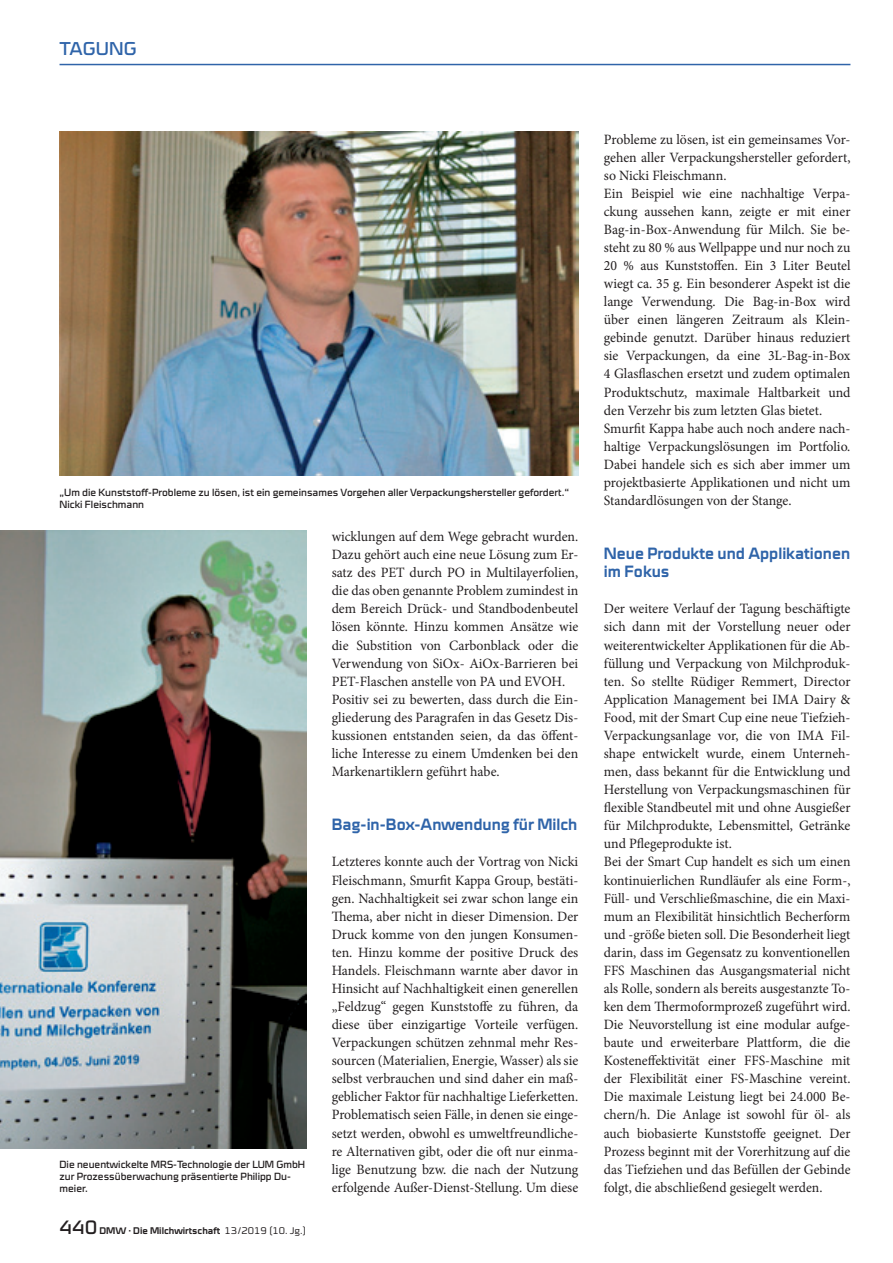
<style>
.page{position:relative;width:893px;height:1263px;background:#fff}
.page>*{position:absolute;margin:0;border:0;box-sizing:border-box;transform-origin:0 0}
.t1{font:18.75px "Cube OT";letter-spacing:.01em;color:#2f64a9}
.t2{font:700 16.5px/18px "Cube OT";color:#2f64a9}
.t3{font:14.25px/18px "Minion Pro";color:#231f20}
.t4{font:10.5px/12px "Cube OT";color:#231f20}
.t5{font:700 9.75px "Cube OT";color:#231f20}
.s1{font-weight:400;font-size:19.5px}
.s2{font-weight:300}
</style>
<div class="page">
<hr style="left:60px;top:64px;width:790px;height:1px;background:#2f64a9">
<img style="left:60px;top:132px;width:518px;height:343px">
<img style="left:0;top:530px;width:306px;height:618px">
<h1 class="t1" style="left:60px;top:38px;width:79px">Tagung</h1>
<p class="t4" style="left:60px;top:486px;width:511px">„Um die Kunststoff-Probleme zu lösen, ist ein gemeinsames Vorgehen aller Verpackungshersteller gefordert.“<br>Nicki Fleischmann</p>
<p class="t4" style="left:60px;top:1158px;width:247px">Die neuentwickelte MRS-Technologie der LUM GmbH zur Prozessüberwachung präsentierte Philipp Du&shy;meier.</p>
<p class="t5" style="left:60px;top:1225px;width:248px"><span class="s1">440</span> DMW · Die Milchwirtschaft <span class="s2">13/2019 (10. Jg.)</span></p>
<p class="t3" style="left:332px;top:528px;width:248px">wicklungen auf dem Wege gebracht wurden.<br>Dazu gehört auch eine neue Lösung zum Er&shy;satz des PET durch PO in Multilayerfolien, die das oben genannte Problem zumindest in dem Bereich Drück- und Standbodenbeutel lösen könnte. Hinzu kommen Ansätze wie die Substition von Carbonblack oder die Verwendung von SiOx- AiOx-Barrieren bei PET-Flaschen anstelle von PA und EVOH.<br>Positiv sei zu bewerten, dass durch die Ein&shy;gliederung des Paragrafen in das Gesetz Dis&shy;kussionen entstanden seien, da das öffent&shy;liche Interesse zu einem Umdenken bei den Markenartiklern geführt habe.</p>
<p class="t2" style="left:332px;top:815px;width:247px">Bag-in-Box-Anwendung für Milch</p>
<p class="t3" style="left:332px;top:853px;width:248px;text-align:justify">Letzteres konnte auch der Vortrag von Nicki Fleischmann, Smurfit Kappa Group, bestäti&shy;gen. Nachhaltigkeit sei zwar schon lange ein Thema, aber nicht in dieser Dimension. Der Druck komme von den jungen Konsumen&shy;ten. Hinzu komme der positive Druck des Handels. Fleischmann warnte aber davor in Hinsicht auf Nachhaltigkeit einen generellen „Feldzug“ gegen Kunststoffe zu führen, da diese über einzigartige Vorteile verfügen.<br>Verpackungen schützen zehnmal mehr Res&shy;sourcen (Materialien, Energie, Wasser) als sie selbst verbrauchen und sind daher ein maß&shy;geblicher Faktor für nachhaltige Lieferketten.<br>Problematisch seien Fälle, in denen sie einge&shy;setzt werden, obwohl es umweltfreundliche&shy;re Alternativen gibt, oder die oft nur einma&shy;lige Benutzung bzw. die nach der Nutzung erfolgende Außer-Dienst-Stellung. Um diese</p>
<p class="t3" style="left:604px;top:130px;width:248px">Probleme zu lösen, ist ein gemeinsames Vor&shy;gehen aller Verpackungshersteller gefordert, so Nicki Fleischmann.<br>Ein Beispiel wie eine nachhaltige Verpa&shy;ckung aussehen kann, zeigte er mit einer Bag-in-Box-Anwendung für Milch. Sie be&shy;steht zu 80 % aus Wellpappe und nur noch zu 20 % aus Kunststoffen. Ein 3 Liter Beutel wiegt ca. 35 g. Ein besonderer Aspekt ist die lange Verwendung. Die Bag-in-Box wird über einen längeren Zeitraum als Klein&shy;gebinde genutzt. Darüber hinaus reduziert sie Verpackungen, da eine 3L-Bag-in-Box 4 Glasflaschen ersetzt und zudem optimalen Produktschutz, maximale Haltbarkeit und den Verzehr bis zum letzten Glas bietet.<br>Smurfit Kappa habe auch noch andere nach&shy;haltige Verpackungslösungen im Portfolio.<br>Dabei handele sich es sich aber immer um projektbasierte Applikationen und nicht um Standardlösungen von der Stange.</p>
<p class="t2" style="left:604px;top:544px;width:248px">Neue Produkte und Applikationen im Fokus</p>
<p class="t3" style="left:604px;top:600px;width:248px">Der weitere Verlauf der Tagung beschäftigte sich dann mit der Vorstellung neuer oder weiterentwickelter Applikationen für die Ab&shy;füllung und Verpackung von Milchproduk&shy;ten. So stellte Rüdiger Remmert, Director Application Management bei IMA Dairy &amp; Food, mit der Smart Cup eine neue Tiefzieh-Verpackungsanlage vor, die von IMA Fil&shy;shape entwickelt wurde, einem Unterneh&shy;men, dass bekannt für die Entwicklung und Herstellung von Verpackungsmaschinen für flexible Standbeutel mit und ohne Ausgießer für Milchprodukte, Lebensmittel, Getränke und Pflegeprodukte ist.<br>Bei der Smart Cup handelt es sich um einen kontinuierlichen Rundläufer als eine Form-, Füll- und Verschließmaschine, die ein Maxi&shy;mum an Flexibilität hinsichtlich Becherform und -größe bieten soll. Die Besonderheit liegt darin, dass im Gegensatz zu konventionellen FFS Maschinen das Ausgangsmaterial nicht als Rolle, sondern als bereits ausgestanzte To&shy;ken dem Thermoformprozeß zugeführt wird.<br>Die Neuvorstellung ist eine modular aufge&shy;baute und erweiterbare Plattform, die die Kosteneffektivität einer FFS-Maschine mit der Flexibilität einer FS-Maschine vereint.<br>Die maximale Leistung liegt bei 24.000 Be&shy;chern/h. Die Anlage ist sowohl für öl- als auch biobasierte Kunststoffe geeignet. Der Prozess beginnt mit der Vorerhitzung auf die das Tiefziehen und das Befüllen der Gebinde folgt, die abschließend gesiegelt werden.</p>
</div>
